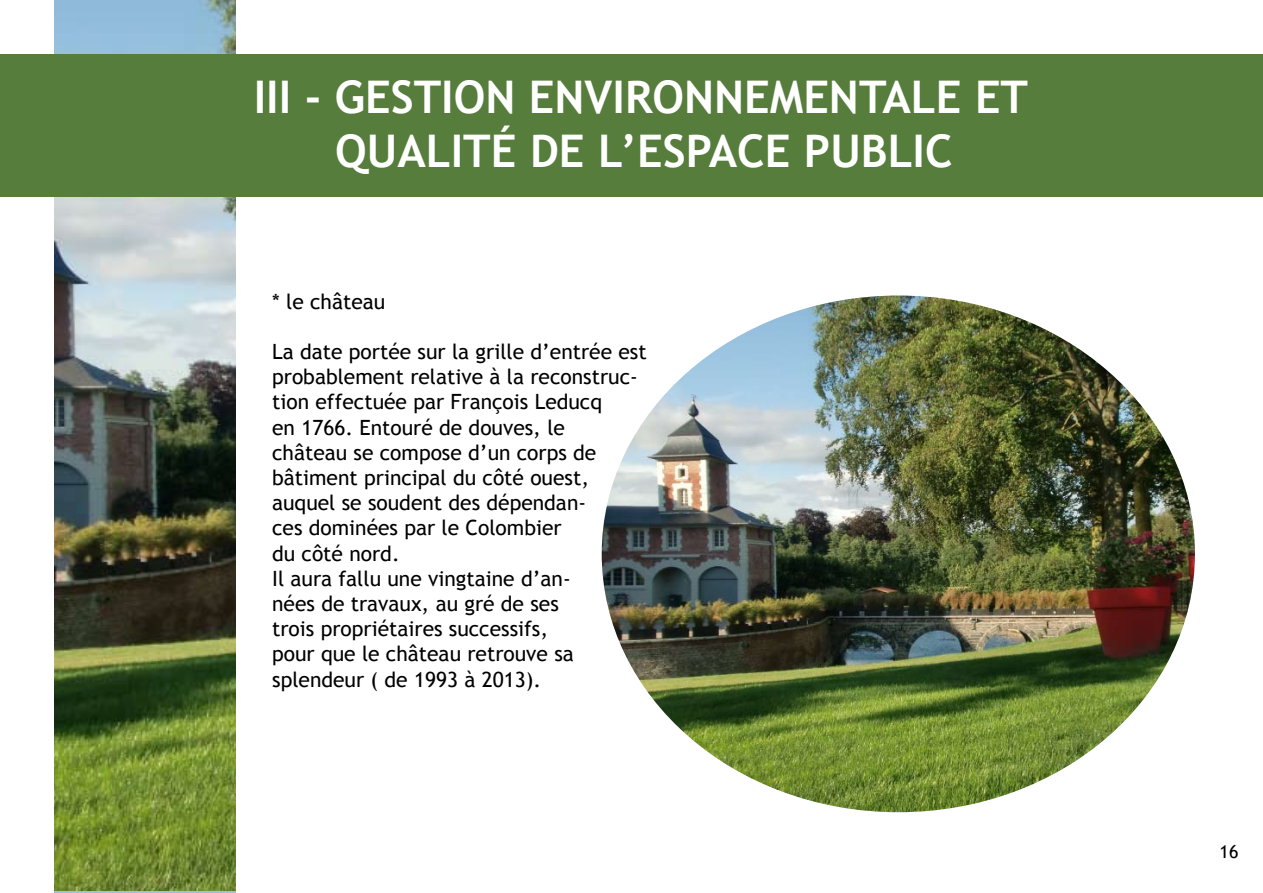
<style>
.page{position:relative;width:1263px;height:893px;background:#fff}
.page>*{position:absolute;margin:0;border:0;box-sizing:border-box;transform-origin:0 0}
.t1{font:700 45px/54px "Trebuchet MS";color:#fff;text-align:center}
.t2{font:21px/25.2px "Trebuchet MS";color:#000}
.t3{font:18px "Trebuchet MS";color:#000}
</style>
<div class="page">
<img style="left:602px;top:296px;width:593px;height:516px">
<img style="left:54px;top:0;width:181px;height:890px">
<div style="left:0;top:54px;width:1263px;height:142px;background:#567d3c"></div>
<h1 class="t1" style="left:254px;top:70px;width:776px">III - GESTION ENVIRONNEMENTALE ET<br>QUALITÉ DE L’ESPACE PUBLIC</h1>
<p class="t2" style="left:272px;top:289px;width:115px">* le château</p>
<p class="t2" style="left:272px;top:339px;width:376px">La date portée sur la grille d’entrée est probablement relative à la reconstruc&shy;tion effectuée par François Leducq<br>en 1766. Entouré de douves, le<br>château se compose d’un corps de bâtiment principal du côté ouest, auquel se soudent des dépendan-<br>ces dominées par le Colombier<br>du côté nord.<br>Il aura fallu une vingtaine d’an-<br>nées de travaux, au gré de ses<br>trois propriétaires successifs,<br>pour que le château retrouve sa splendeur ( de 1993 à 2013).</p>
<p class="t3" style="left:1219px;top:841px;width:20px">16</p>
</div>
